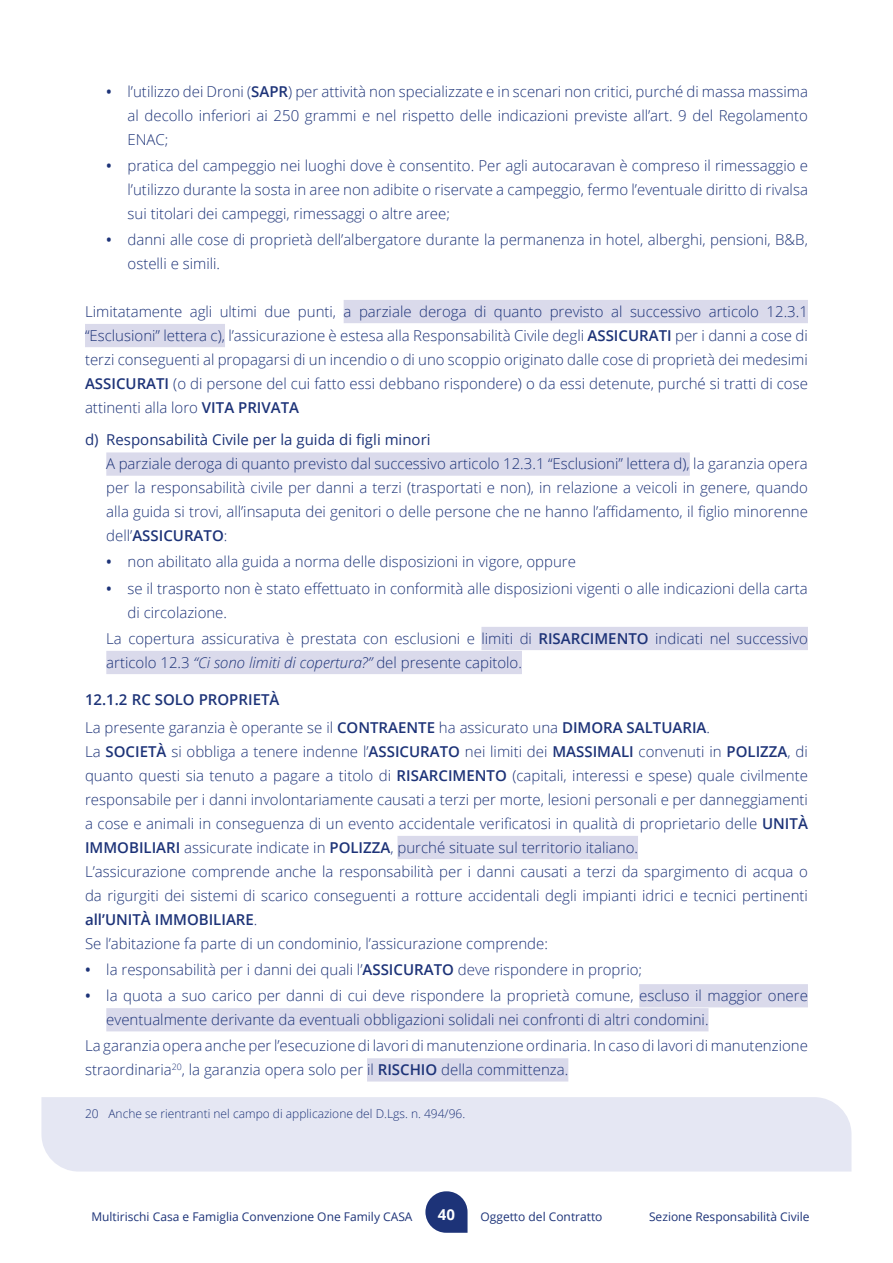
<style>
.page{position:relative;width:893px;height:1263px;background:#fff}
.page>*{position:absolute;margin:0;border:0;box-sizing:border-box;transform-origin:0 0}
.t1{font:300 15px/24px "Open Sans";color:#1d3378}
.t2{font:15px "Open Sans";color:#1d3378}
.t3{font:700 15px "Open Sans";color:#fff}
.t4{font:12px "Open Sans";color:#1d3378}
.t5{font:300 12px "Open Sans";color:#1d3378}
.s1{font-weight:600}
.s2{font-style:italic}
</style>
<div class="page">
<svg style="left:425px;top:1191px;width:43px;height:42px"></svg>
<div style="left:41px;top:1097px;width:810px;height:74px;background:#e5e7f3"></div>
<div style="left:344px;top:300px;width:464px;height:23px;background:#dadaeb"></div>
<div style="left:85px;top:324px;width:140px;height:23px;background:#dadaeb"></div>
<div style="left:106px;top:452px;width:584px;height:24px;background:#dadaeb"></div>
<div style="left:481px;top:627px;width:327px;height:23px;background:#dadaeb"></div>
<div style="left:106px;top:651px;width:416px;height:23px;background:#dadaeb"></div>
<div style="left:397px;top:836px;width:241px;height:23px;background:#dadaeb"></div>
<div style="left:639px;top:984px;width:169px;height:23px;background:#dadaeb"></div>
<div style="left:106px;top:1008px;width:602px;height:23px;background:#dadaeb"></div>
<div style="left:367px;top:1058px;width:201px;height:23px;background:#dadaeb"></div>
<p class="t1" style="left:128px;top:79px;width:682px;text-align:justify;text-indent:-21px"><span class="s1">•</span> l’utilizzo dei Droni (<span class="s1">SAPR</span>) per attività non specializzate e in scenari non critici, purché di massa massima al decollo inferiori ai 250 grammi e nel rispetto delle indicazioni previste all’art. 9 del Regolamento ENAC;</p>
<p class="t1" style="left:128px;top:153px;width:682px;text-align:justify;text-indent:-21px"><span class="s1">•</span> pratica del campeggio nei luoghi dove è consentito. Per agli autocaravan è compreso il rimessaggio e l’utilizzo durante la sosta in aree non adibite o riservate a campeggio, fermo l’eventuale diritto di rivalsa sui titolari dei campeggi, rimessaggi o altre aree;</p>
<p class="t1" style="left:128px;top:227px;width:682px;text-indent:-21px"><span class="s1">•</span> danni alle cose di proprietà dell’albergatore durante la permanenza in hotel, alberghi, pensioni, B&amp;B, ostelli e simili.</p>
<p class="t1" style="left:85px;top:299px;width:724px;text-align:justify">Limitatamente agli ultimi due punti, a parziale deroga di quanto previsto al successivo articolo 12.3.1 “Esclusioni” lettera c), l’assicurazione è estesa alla Responsabilità Civile degli <span class="s1">ASSICURATI</span> per i danni a cose di terzi conseguenti al propagarsi di un incendio o di uno scoppio originato dalle cose di proprietà dei medesimi <span class="s1">ASSICURATI</span> (o di persone del cui fatto essi debbano rispondere) o da essi detenute, purché si tratti di cose attinenti alla loro <span class="s1">VITA PRIVATA</span></p>
<p class="t2" style="left:85px;top:430px;width:347px">d) Responsabilità Civile per la guida di figli minori</p>
<p class="t1" style="left:106px;top:451px;width:703px;text-align:justify">A parziale deroga di quanto previsto dal successivo articolo 12.3.1 “Esclusioni” lettera d), la garanzia opera per la responsabilità civile per danni a terzi (trasportati e non), in relazione a veicoli in genere, quando alla guida si trovi, all’insaputa dei genitori o delle persone che ne hanno l’affidamento, il figlio minorenne dell’<span class="s1">ASSICURATO</span>:</p>
<p class="t1" style="left:106px;top:550px;width:471px"><span class="s1">•</span> non abilitato alla guida a norma delle disposizioni in vigore, oppure</p>
<p class="t1" style="left:128px;top:576px;width:682px;text-indent:-21px"><span class="s1">•</span> se il trasporto non è stato effettuato in conformità alle disposizioni vigenti o alle indicazioni della carta di circolazione.</p>
<p class="t1" style="left:106px;top:626px;width:703px">La copertura assicurativa è prestata con esclusioni e limiti di <span class="s1">RISARCIMENTO</span> indicati nel successivo articolo 12.3 <span class="s2">“Ci sono limiti di copertura?”</span> del presente capitolo.</p>
<p class="t1" style="left:85px;top:684px;width:627px;line-height:28.2px"><span class="s1">12.1.2 RC SOLO PROPRIETÀ<br></span>La presente garanzia è operante se il <span class="s1">CONTRAENTE</span> ha assicurato una <span class="s1">DIMORA SALTUARIA</span>.</p>
<p class="t1" style="left:85px;top:739px;width:724px">La <span class="s1">SOCIETÀ</span> si obbliga a tenere indenne l’<span class="s1">ASSICURATO</span> nei limiti dei <span class="s1">MASSIMALI</span> convenuti in <span class="s1">POLIZZA</span>, di quanto questi sia tenuto a pagare a titolo di <span class="s1">RISARCIMENTO</span> (capitali, interessi e spese) quale civilmente responsabile per i danni involontariamente causati a terzi per morte, lesioni personali e per danneggiamenti a cose e animali in conseguenza di un evento accidentale verificatosi in qualità di proprietario delle <span class="s1">UNITÀ IMMOBILIARI</span> assicurate indicate in <span class="s1">POLIZZA</span>, purché situate sul territorio italiano.<br>L’assicurazione comprende anche la responsabilità per i danni causati a terzi da spargimento di acqua o da rigurgiti dei sistemi di scarico conseguenti a rotture accidentali degli impianti idrici e tecnici pertinenti <span class="s1">all’UNITÀ IMMOBILIARE</span>.<br>Se l’abitazione fa parte di un condominio, l’assicurazione comprende:</p>
<p class="t1" style="left:85px;top:957px;width:559px"><span class="s1">•</span> la responsabilità per i danni dei quali l’<span class="s1">ASSICURATO</span> deve rispondere in proprio;</p>
<p class="t1" style="left:106px;top:983px;width:703px;text-indent:-21px"><span class="s1">•</span> la quota a suo carico per danni di cui deve rispondere la proprietà comune, escluso il maggior onere eventualmente derivante da eventuali obbligazioni solidali nei confronti di altri condomini.</p>
<p class="t1" style="left:85px;top:1033px;width:724px">La garanzia opera anche per l’esecuzione di lavori di manutenzione ordinaria. In caso di lavori di manutenzione straordinaria<sup>20</sup>, la garanzia opera solo per il <span class="s1">RISCHIO</span> della committenza.</p>
<p class="t5" style="left:85px;top:1106px;width:382px">20 Anche se rientranti nel campo di applicazione del D.Lgs. n. 494/96.</p>
<p class="t4" style="left:91px;top:1208px;width:323px">Multirischi Casa e Famiglia Convenzione One Family CASA</p>
<p class="t3" style="left:438px;top:1204px;width:19px">40</p>
<p class="t4" style="left:480px;top:1208px;width:124px">Oggetto del Contratto</p>
<p class="t4" style="left:649px;top:1208px;width:162px">Sezione Responsabilità Civile</p>
</div>
